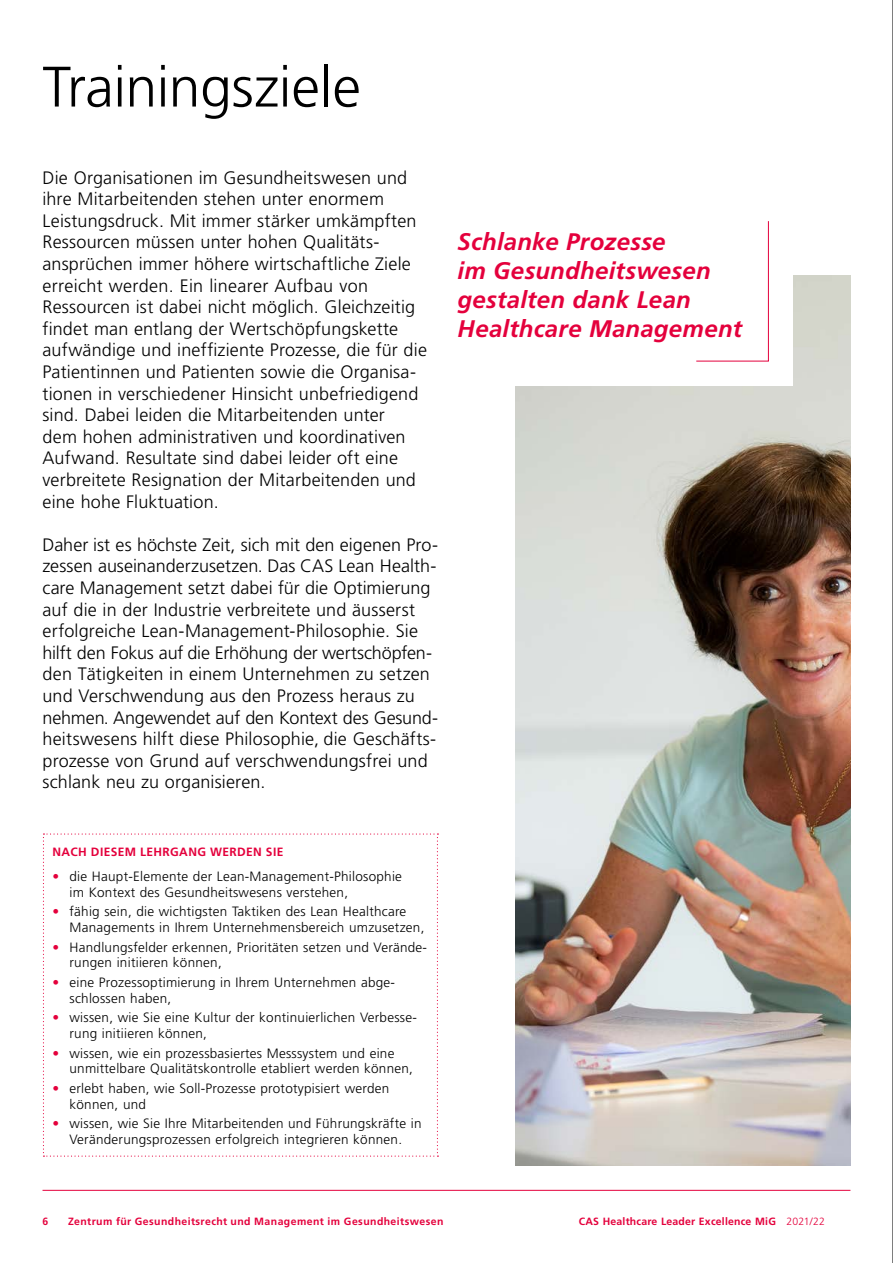
<style>
.page{position:relative;width:893px;height:1263px;background:#fff}
.page>*{position:absolute;margin:0;border:0;box-sizing:border-box;transform-origin:0 0}
.t1{font:300 57px "Frutiger LT Pro";letter-spacing:-.005em;color:#000}
.t2{font:italic 700 24px/28.8px "Frutiger LT Pro";letter-spacing:.01em;color:#e4003c}
.t3{font:300 18px/21.6px "Frutiger LT Pro";letter-spacing:.01em;color:#000}
.t4{font:300 13.5px/15.8px "Frutiger LT Pro";letter-spacing:.02em;color:#000}
.t5{font:700 12px "Frutiger LT Pro";letter-spacing:.03em;color:#e4003c}
.t6{font:700 10.5px "Frutiger LT Pro";letter-spacing:.035em;color:#e4003c}
.s1{color:#e4003c}
.s2{font-weight:300}
</style>
<div class="page">
<hr style="left:43px;top:1190px;width:807px;height:1px;background:#e4003c">
<hr style="left:892px;top:0;width:1px;height:1263px;background:#000">
<img style="left:515px;top:276px;width:335px;height:889px">
<svg style="left:43px;top:833px;width:395px;height:324px"></svg>
<div style="left:438px;top:204px;width:355px;height:182px;background:#fff"></div>
<svg style="left:696px;top:221px;width:73px;height:141px"></svg>
<h1 class="t1" style="left:43px;top:54px;width:320px">Trainingsziele</h1>
<p class="t3" style="left:43px;top:167px;width:386px">Die Organisationen im Gesundheitswesen und ihre Mitarbeitenden stehen unter enormem Leistungsdruck. Mit immer stärker umkämpften Ressourcen müssen unter hohen Qualitäts&shy;ansprüchen immer höhere wirtschaftliche Ziele erreicht werden. Ein linearer Aufbau von Ressourcen ist dabei nicht möglich. Gleichzeitig findet man entlang der Wertschöpfungskette aufwändige und ineffiziente Prozesse, die für die Patientinnen und Patienten sowie die Organisa&shy;tionen in verschiedener Hinsicht unbefriedigend sind. Dabei leiden die Mitarbeitenden unter<br>dem hohen administrativen und koordinativen Aufwand. Resultate sind dabei leider oft eine verbreitete Resignation der Mitarbeitenden und eine hohe Fluktuation.</p>
<p class="t3" style="left:43px;top:534px;width:397px">Daher ist es höchste Zeit, sich mit den eigenen Pro&shy;zessen auseinanderzusetzen. Das CAS Lean Health&shy;care Management setzt dabei für die Optimierung auf die in der Industrie verbreitete und äusserst erfolgreiche Lean-Management-Philosophie. Sie hilft den Fokus auf die Erhöhung der wertschöpfen&shy;den Tätigkeiten in einem Unternehmen zu setzen und Verschwendung aus den Prozess heraus zu nehmen. Angewendet auf den Kontext des Gesund&shy;heitswesens hilft diese Philosophie, die Geschäfts&shy;prozesse von Grund auf verschwendungsfrei und schlank neu zu organisieren.</p>
<h2 class="t2" style="left:458px;top:227px;width:286px">Schlanke Prozesse<br>im Gesundheitswesen gestalten dank Lean<br>Healthcare Management</h2>
<p class="t5" style="left:53px;top:845px;width:232px">NACH DIESEM LEHRGANG WERDEN SIE</p>
<p class="t4" style="left:70px;top:868px;width:334px;text-indent:-17px"><span class="s1">•</span> die Haupt-Elemente der Lean-Management-Philosophie im Kontext des Gesundheitswesens verstehen,</p>
<p class="t4" style="left:70px;top:904px;width:356px;text-indent:-17px"><span class="s1">•</span> fähig sein, die wichtigsten Taktiken des Lean Healthcare<br>Managements in Ihrem Unternehmensbereich umzusetzen,</p>
<p class="t4" style="left:70px;top:939px;width:359px;text-indent:-17px"><span class="s1">•</span> Handlungsfelder erkennen, Prioritäten setzen und Verände&shy;rungen initiieren können,</p>
<p class="t4" style="left:70px;top:974px;width:327px;text-indent:-17px"><span class="s1">•</span> eine Prozessoptimierung in Ihrem Unternehmen abge&shy;schlossen haben,</p>
<p class="t4" style="left:70px;top:1010px;width:349px;text-indent:-17px"><span class="s1">•</span> wissen, wie Sie eine Kultur der kontinuierlichen Verbesse&shy;rung initiieren können,</p>
<p class="t4" style="left:70px;top:1045px;width:345px;text-indent:-17px"><span class="s1">•</span> wissen, wie ein prozessbasiertes Messsystem und eine unmittelbare Qualitätskontrolle etabliert werden können,</p>
<p class="t4" style="left:70px;top:1080px;width:321px;text-indent:-17px"><span class="s1">•</span> erlebt haben, wie Soll-Prozesse prototypisiert werden können, und</p>
<p class="t4" style="left:53px;top:1116px;width:371px;text-align:center"><span class="s1">•</span> wissen, wie Sie Ihre Mitarbeitenden und Führungskräfte in<br>Veränderungsprozessen erfolgreich integrieren können.</p>
<p class="t6" style="left:43px;top:1215px;width:7px">6</p>
<p class="t6" style="left:68px;top:1215px;width:377px">Zentrum für Gesundheitsrecht und Management im Gesundheitswesen</p>
<p class="t6" style="left:579px;top:1215px;width:248px">CAS Healthcare Leader Excellence MiG <span class="s2">2021/22</span></p>
</div>
